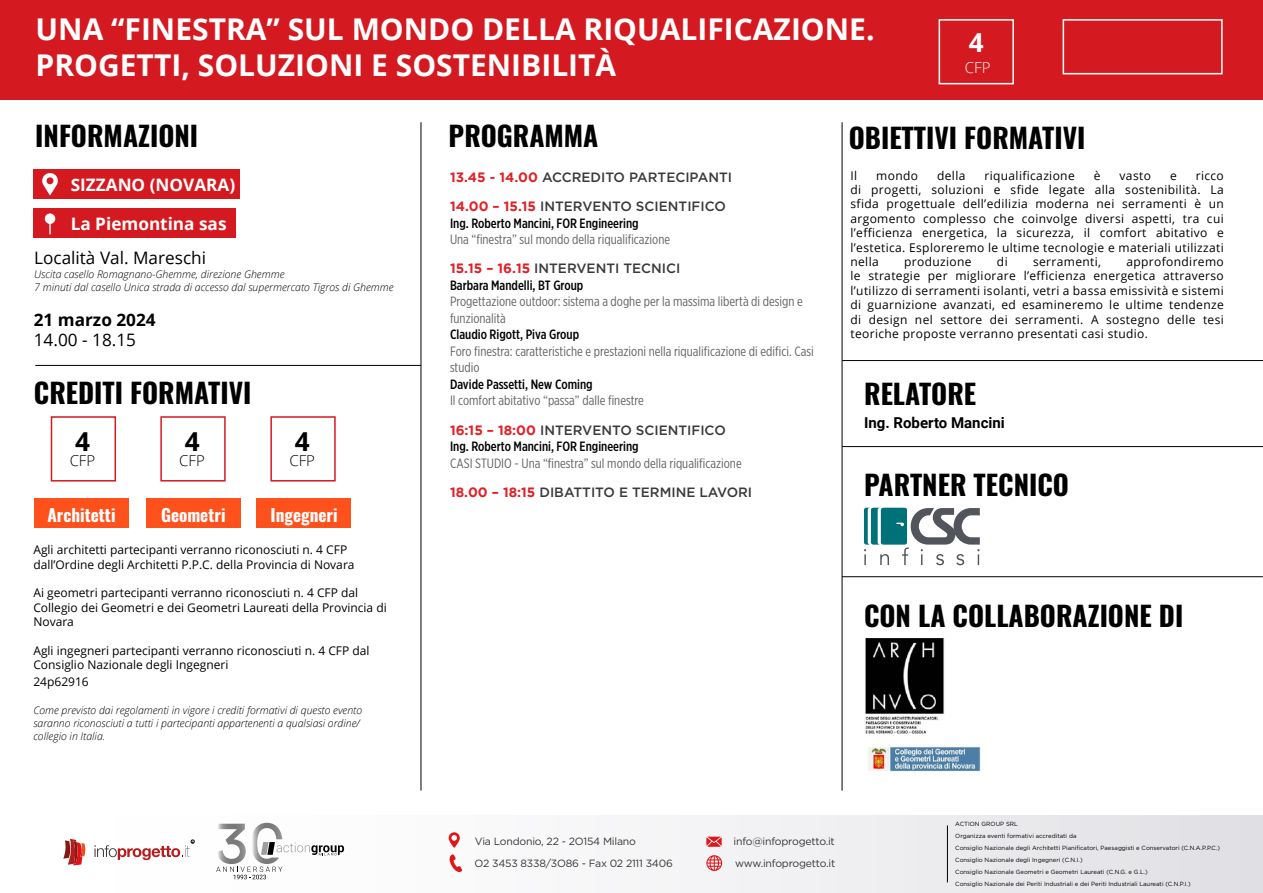
<style>
.page{position:relative;width:1263px;height:893px;background:#fff}
.page>*{position:absolute;margin:0;border:0;box-sizing:border-box;transform-origin:0 0}
.t1{font:700 30px/36px "Open Sans";color:#fff}
.t2{font:700 27.6px "Oswald";color:#000}
.t3{font:700 26.1px "Open Sans";color:#000}
.t4{font:700 26.1px "Open Sans";color:#fff}
.t5{font:17.1px "Open Sans";color:#000}
.t6{font:700 17.1px "Open Sans";color:#fff}
.t7{font:700 17.1px "Oswald";color:#fff}
.t8{font:700 17.1px "Open Sans";color:#000}
.t9{font:700 15px "Roboto";color:#000}
.t10{font:300 15px "Open Sans";color:#000}
.t11{font:300 15px "Open Sans";color:#fff}
.t12{font:13.5px/16.5px "Gotham X Narrow";color:#646363}
.t13{font:500 13.5px/29.4px "Gotham";color:#3a3a39}
.t14{font:500 13.5px "Gotham X Narrow";color:#000}
.t15{font:12px/14.4px "Open Sans";color:#000}
.t16{font:12px "Open Sans";letter-spacing:.03em;color:#000}
.t17{font:italic 300 10.5px/12.6px "Open Sans";color:#000}
.t18{font:10.5px "Gotham";letter-spacing:-.02em;color:#393535}
.t19{font:6px/12px "Gotham";color:#000}
.s1{font-weight:700;color:#e12027}
</style>
<div class="page">
<div style="left:0;top:815px;width:1263px;height:78px;background:linear-gradient(to right,#fff,#e3e3e7)"></div>
<svg style="left:449px;top:854px;width:13px;height:18px"></svg>
<svg style="left:706px;top:855px;width:16px;height:16px"></svg>
<svg style="left:706px;top:837px;width:16px;height:10px"></svg>
<svg style="left:449px;top:832px;width:11px;height:16px"></svg>
<hr style="left:947px;top:825px;width:1px;height:57px;background:#000">
<div style="left:0;top:0;width:1263px;height:99px;background:#d41a20"></div>
<hr style="left:421px;top:122px;width:1px;height:669px;background:#000">
<hr style="left:842px;top:122px;width:1px;height:669px;background:#000">
<div style="left:33px;top:169px;width:207px;height:30px;background:#d41a20"></div>
<div style="left:33px;top:208px;width:202px;height:30px;background:#d41a20"></div>
<div style="left:34px;top:498px;width:95px;height:30px;background:#ff511c"></div>
<div style="left:146px;top:498px;width:95px;height:30px;background:#ff511c"></div>
<div style="left:256px;top:498px;width:95px;height:30px;background:#ff511c"></div>
<svg style="left:42px;top:173px;width:16px;height:23px"></svg>
<div style="left:45px;top:213px;width:10px;height:11px;background:#fff;border-radius:5px"></div>
<div style="left:51px;top:416px;width:65px;height:65px;border:2px solid #d41a20"></div>
<div style="left:160px;top:416px;width:66px;height:65px;border:2px solid #d41a20"></div>
<div style="left:270px;top:416px;width:66px;height:65px;border:2px solid #d41a20"></div>
<hr style="left:35px;top:365px;width:386px;height:1px;background:#000">
<hr style="left:842px;top:446px;width:421px;height:1px;background:#000">
<hr style="left:842px;top:576px;width:421px;height:1px;background:#000">
<hr style="left:842px;top:360px;width:421px;height:1px;background:#000">
<div style="left:938px;top:19px;width:76px;height:65px;border:2px solid #fff"></div>
<div style="left:1062px;top:19px;width:160px;height:55px;border:2px solid #fff"></div>
<svg style="left:63px;top:839px;width:24px;height:26px"></svg>
<svg style="left:95px;top:840px;width:99px;height:20px"></svg>
<svg style="left:216px;top:823px;width:128px;height:56px"></svg>
<svg style="left:864px;top:508px;width:116px;height:57px"></svg>
<img style="left:865px;top:639px;width:80px;height:95px">
<img style="left:867px;top:743px;width:114px;height:29px">
<h1 class="t1" style="left:36px;top:10px;width:840px">UNA “FINESTRA” SUL MONDO DELLA RIQUALIFICAZIONE.<br>PROGETTI, SOLUZIONI E SOSTENIBILITÀ</h1>
<h3 class="t4" style="left:969px;top:24px;width:16px">4</h3>
<p class="t11" style="left:965px;top:57px;width:27px">CFP</p>
<h2 class="t2" style="left:35px;top:122px;width:164px">INFORMAZIONI</h2>
<h2 class="t2" style="left:449px;top:122px;width:151px">PROGRAMMA</h2>
<h2 class="t2" style="left:849px;top:123px;width:238px">OBIETTIVI FORMATIVI</h2>
<h3 class="t6" style="left:71px;top:173px;width:166px">SIZZANO (NOVARA)</h3>
<h3 class="t6" style="left:71px;top:212px;width:157px">La Piemontina sas</h3>
<h3 class="t5" style="left:34px;top:246px;width:173px">Località Val. Mareschi</h3>
<p class="t17" style="left:34px;top:268px;width:361px">Uscita casello Romagnano-Ghemme, direzione Ghemme<br>7 minuti dal casello Unica strada di accesso dal supermercato Tigros di Ghemme</p>
<h3 class="t8" style="left:34px;top:308px;width:123px">21 marzo 2024</h3>
<h3 class="t5" style="left:34px;top:328px;width:104px">14.00 - 18.15</h3>
<h2 class="t2" style="left:34px;top:378px;width:219px">CREDITI FORMATIVI</h2>
<h3 class="t3" style="left:75px;top:423px;width:16px">4</h3>
<h3 class="t3" style="left:185px;top:423px;width:16px">4</h3>
<h3 class="t3" style="left:295px;top:423px;width:16px">4</h3>
<p class="t10" style="left:70px;top:451px;width:27px">CFP</p>
<p class="t10" style="left:179px;top:451px;width:27px">CFP</p>
<p class="t10" style="left:289px;top:451px;width:27px">CFP</p>
<h3 class="t7" style="left:47px;top:506px;width:70px">Architetti</h3>
<h3 class="t7" style="left:161px;top:506px;width:66px">Geometri</h3>
<h3 class="t7" style="left:271px;top:506px;width:69px">Ingegneri</h3>
<p class="t15" style="left:33px;top:542px;width:323px">Agli architetti partecipanti verranno riconosciuti n. 4 CFP dall’Ordine degli Architetti P.P.C. della Provincia di Novara</p>
<p class="t15" style="left:33px;top:586px;width:355px">Ai geometri partecipanti verranno riconosciuti n. 4 CFP dal<br>Collegio dei Geometri e dei Geometri Laureati della Provincia di<br>Novara</p>
<p class="t15" style="left:33px;top:643px;width:338px">Agli ingegneri partecipanti verranno riconosciuti n. 4 CFP dal<br>Consiglio Nazionale degli Ingegneri</p>
<p class="t15" style="left:33px;top:674px;width:57px">24p62916</p>
<p class="t17" style="left:33px;top:704px;width:330px">Come previsto dai regolamenti in vigore i crediti formativi di questo evento saranno riconosciuti a tutti i partecipanti appartenenti a qualsiasi ordine/ collegio in Italia.</p>
<p class="t13" style="left:450px;top:162px;width:284px"><span class="s1">13.45 - 14.00</span> ACCREDITO PARTECIPANTI<br><span class="s1">14.00 – 15.15</span> INTERVENTO SCIENTIFICO</p>
<p class="t14" style="left:450px;top:215px;width:190px">Ing. Roberto Mancini, FOR Engineering</p>
<p class="t12" style="left:450px;top:231px;width:222px">Una “finestra” sul mondo della riqualificazione</p>
<p class="t13" style="left:450px;top:254px;width:232px"><span class="s1">15.15 – 16.15</span> INTERVENTI TECNICI</p>
<p class="t14" style="left:450px;top:277px;width:135px">Barbara Mandelli, BT Group</p>
<p class="t12" style="left:450px;top:293px;width:354px">Progettazione outdoor: sistema a doghe per la massima libertà di design e funzionalità</p>
<p class="t14" style="left:450px;top:326px;width:131px">Claudio Rigott, Piva Group</p>
<p class="t12" style="left:450px;top:343px;width:365px">Foro finestra: caratteristiche e prestazioni nella riqualificazione di edifici. Casi studio</p>
<p class="t14" style="left:450px;top:376px;width:144px">Davide Passetti, New Coming</p>
<p class="t12" style="left:450px;top:392px;width:195px">Il comfort abitativo “passa” dalle finestre</p>
<p class="t13" style="left:450px;top:415px;width:277px"><span class="s1">16:15 – 18:00</span> INTERVENTO SCIENTIFICO</p>
<p class="t14" style="left:450px;top:438px;width:190px">Ing. Roberto Mancini, FOR Engineering</p>
<p class="t12" style="left:450px;top:455px;width:293px">CASI STUDIO - Una “finestra” sul mondo della riqualificazione</p>
<p class="t13" style="left:450px;top:478px;width:304px"><span class="s1">18.00 – 18:15</span> DIBATTITO E TERMINE LAVORI</p>
<p class="t15" style="left:850px;top:168px;width:8px">Il</p>
<p class="t15" style="left:876px;top:168px;width:43px">mondo</p>
<p class="t15" style="left:937px;top:168px;width:30px">della</p>
<p class="t16" style="left:984px;top:167px;width:92px">riqualificazione</p>
<p class="t15" style="left:1094px;top:168px;width:8px">è</p>
<p class="t15" style="left:1119px;top:168px;width:33px">vasto</p>
<p class="t15" style="left:1170px;top:168px;width:8px">e</p>
<p class="t15" style="left:850px;top:168px;width:375px;text-align:justify;text-indent:345px">ricco di progetti, soluzioni e sfide legate alla sostenibilità. La sfida progettuale dell’edilizia moderna nei serramenti è un argomento complesso che coinvolge diversi aspetti, tra cui l’efficienza energetica, la sicurezza, il comfort abitativo e l’estetica. Esploreremo le ultime tecnologie e materiali utilizzati nella</p>
<p class="t15" style="left:850px;top:254px;width:375px;text-align:justify;text-indent:276px">approfondiremo le strategie per migliorare l’efficienza energetica attraverso l’utilizzo di serramenti isolanti, vetri a bassa emissività e sistemi di guarnizione avanzati, ed esamineremo le ultime tendenze di design nel settore dei serramenti. A sostegno delle tesi teoriche proposte verranno presentati casi studio.</p>
<p class="t16" style="left:904px;top:253px;width:69px">produzione</p>
<p class="t15" style="left:997px;top:254px;width:12px">di</p>
<p class="t16" style="left:1033px;top:253px;width:69px">serramenti,</p>
<h2 class="t2" style="left:864px;top:379px;width:113px">RELATORE</h2>
<p class="t9" style="left:864px;top:412px;width:142px">Ing. Roberto Mancini</p>
<h2 class="t2" style="left:864px;top:471px;width:206px">PARTNER TECNICO</h2>
<h2 class="t2" style="left:864px;top:601px;width:321px">CON LA COLLABORAZIONE DI</h2>
<p class="t18" style="left:475px;top:834px;width:163px">Via Londonio, 22 - 2O154 Milano</p>
<p class="t18" style="left:734px;top:835px;width:103px">info@infoprogetto.it</p>
<p class="t18" style="left:474px;top:857px;width:200px">O2 3453 8338/3O86 - Fax 02 2111 3406</p>
<p class="t18" style="left:735px;top:856px;width:102px">www.infoprogetto.it</p>
<p class="t19" style="left:955px;top:817px;width:266px">ACTION GROUP SRL<br>Organizza eventi formativi accreditati da<br>Consiglio Nazionale degli Architetti Pianificatori, Paesaggisti e Conservatori (C.N.A.P.P.C.)<br>Consiglio Nazionale degli Ingegneri (C.N.I.)<br>Consiglio Nazionale Geometri e Geometri Laureati (C.N.G. e G.L.)<br>Consiglio Nazionale dei Periti Industriali e dei Periti Industriali Laureati (C.N.P.I.)</p>
</div>
